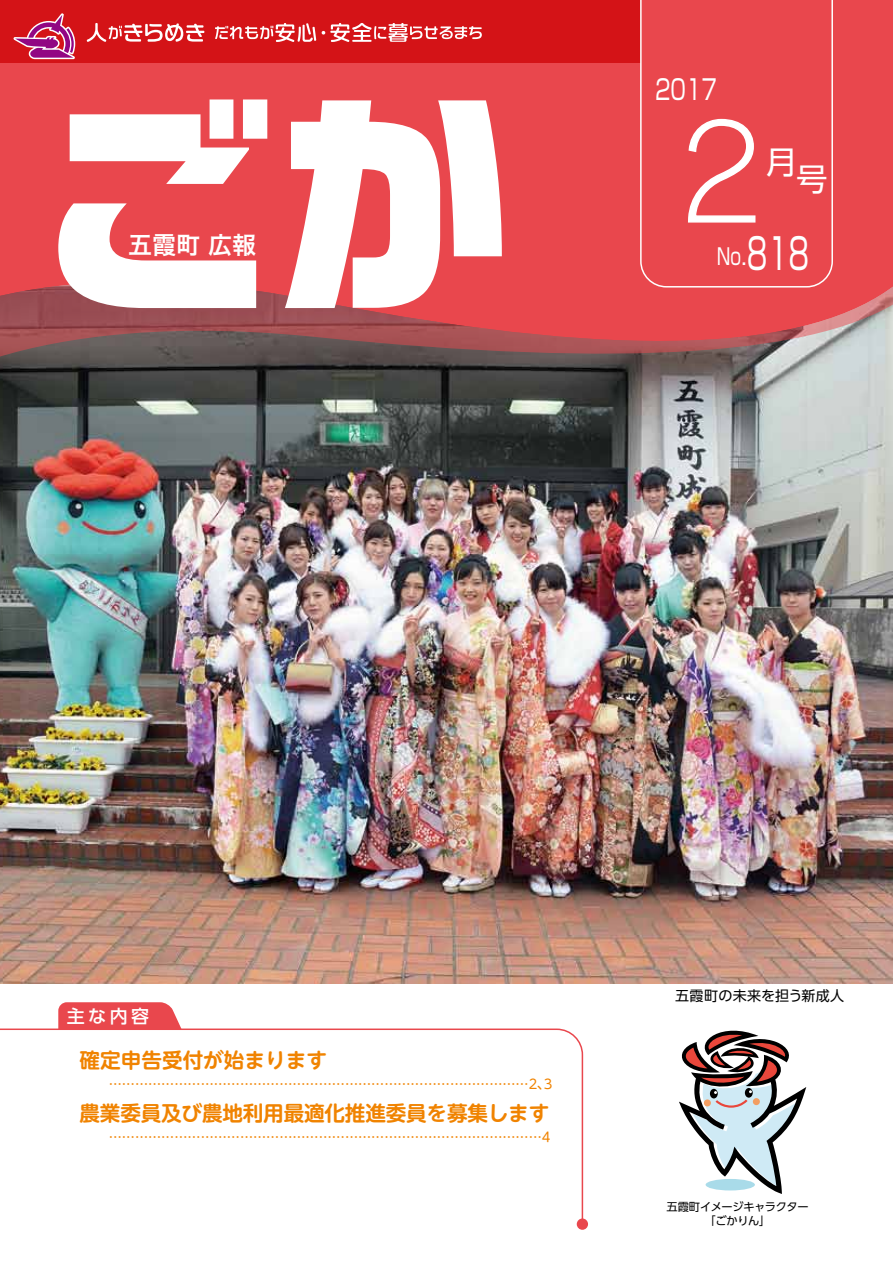
<style>
.page{position:relative;width:893px;height:1263px;background:#fff}
.page>*{position:absolute;margin:0;border:0;box-sizing:border-box;transform-origin:0 0}
.t1{font:128.7px "Rodin NTLG Pro L";color:#fff}
.t2{font:31.5px "UD Shin Go Pro";color:#fff}
.t3{font:27.6px "Shin Go Pro";color:#fff;scale:.74 1}
.t4{font:24px "Hira Kaku Pro W6";color:#fff}
.t5{font:22.5px "Shin Go Pro";color:#fff;scale:.75 1}
.t6{font:700 20.55px "UD Shin M Go Pro De";letter-spacing:-.01em;color:#f08300}
.t7{font:500 18px "UD Shin Go Pro";color:#fff}
.t8{font:14.1px "UD Shin Go Pro";letter-spacing:.025em;color:#000}
.t9{font:13.05px "UD Shin M Go Pro";color:#f08300}
.t10{font:11.25px/13.5px "UD Shin Go Pro";letter-spacing:-.04em;color:#000;text-align:center}
.s1{font-size:33px;color:#000}
.s2{font-size:42.9px}
</style>
<div class="page">
<img style="left:0;top:367px;width:893px;height:616px">
<svg style="left:0;top:0;width:893px;height:367px;background:#e0484d"></svg>
<svg style="left:0;top:277px;width:893px;height:84px;background:#af575a"></svg>
<div style="left:0;top:0;width:641px;height:62px;background:#d41317"></div>
<svg style="left:0;top:1028px;width:584px;height:201px"></svg>
<div style="left:577px;top:1218px;width:11px;height:12px;background:#e9474d;border-radius:50%"></div>
<svg style="left:58px;top:1002px;width:124px;height:27px;background:#ea545a"></svg>
<svg style="left:58px;top:99px;width:209px;height:209px"></svg>
<svg style="left:285px;top:100px;width:217px;height:208px"></svg>
<svg style="left:13px;top:13px;width:62px;height:46px"></svg>
<svg style="left:87px;top:23px;width:117px;height:19px"></svg>
<svg style="left:215px;top:23px;width:101px;height:19px"></svg>
<svg style="left:322px;top:23px;width:160px;height:19px"></svg>
<div style="left:639px;top:0;width:195px;height:288px;background:#e9474d"></div>
<svg style="left:687px;top:118px;width:69px;height:105px;background:#eb5a5f"></svg>
<svg style="left:679px;top:1030px;width:128px;height:164px"></svg>
<h3 class="t4" style="left:128px;top:223px;width:129px">五霞町 広報</h3>
<h3 class="t3" style="left:655px;top:67px;width:85px">2017</h3>
<h1 class="t1" style="left:676px;top:91px;width:90px">2</h1>
<h2 class="t2" style="left:766px;top:137px;width:33px">月</h2>
<h2 class="t2" style="left:796px;top:154px;width:33px">号</h2>
<h3 class="t5" style="left:647px;top:238px;width:218px"><span class="s1">　</span> No.<span class="s2">818</span></h3>
<h3 class="t7" style="left:67px;top:1001px;width:84px">主な内容</h3>
<h3 class="t6" style="left:80px;top:1044px;width:249px">確定申告受付が始まります</h3>
<p class="t9" style="left:109px;top:1074px;width:445px">……………………………………………………………………………………2、3</p>
<h3 class="t6" style="left:80px;top:1096px;width:471px">農業委員及び農地利用最適化推進委員を募集します</h3>
<p class="t9" style="left:109px;top:1126px;width:443px">………………………………………………………………………………………4</p>
<p class="t8" style="left:675px;top:984px;width:171px">五霞町の未来を担う新成人</p>
<p class="t10" style="left:666px;top:1200px;width:144px">五霞町イメージキャラクター「ごかりん」</p>
</div>
